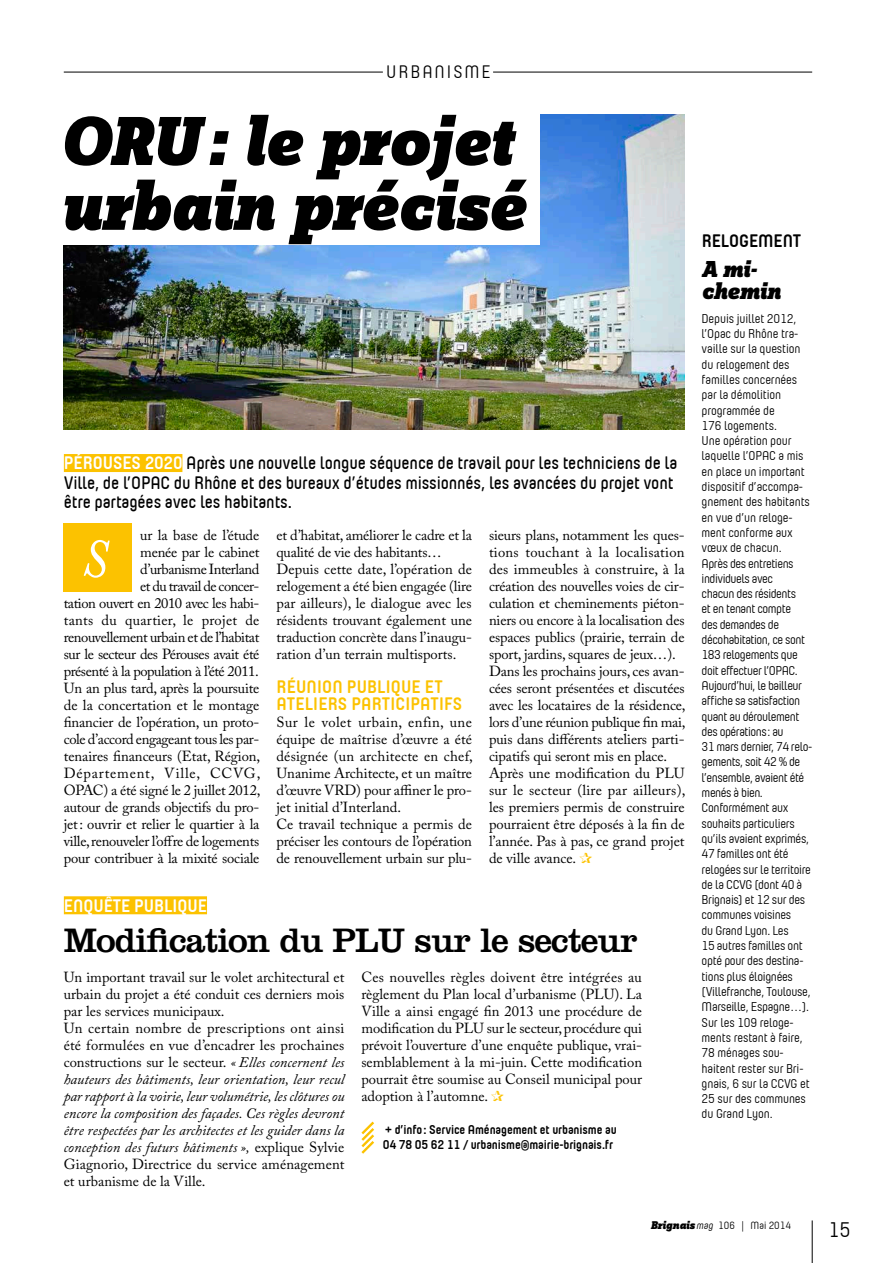
<style>
.page{position:relative;width:893px;height:1263px;background:#fff}
.page>*{position:absolute;margin:0;border:0;box-sizing:border-box;transform-origin:0 0}
.t1{font:italic 900 72px/64.8px "Zine Slab Dis";letter-spacing:-.01em;color:#000}
.t2{font:italic 54px "Adobe Caslon Pro";color:#fff}
.t3{font:35.25px "Clarendon LT Std";letter-spacing:-.025em;color:#000}
.t4{font:italic 900 24px/21.6px "Zine Slab Dis";letter-spacing:-.01em;color:#000}
.t5{font:21px "Yummo";color:#000}
.t6{font:600 18px/19.5px "Yummo";letter-spacing:-.01em;color:#000}
.t7{font:700 18px/17px "Yummo";letter-spacing:.01em;color:#fcc200}
.t8{font:700 18px "Yummo";color:#fff}
.t9{font:700 18px "Yummo";color:#000}
.t10{font:18px "Yummo";letter-spacing:.11em;color:#000}
.t11{font:14.55px/17px "Adobe Caslon Pro";letter-spacing:-.005em;color:#000}
.t12{font:12.75px/15.3px "Yummo";letter-spacing:-.025em;color:#000}
.t13{font:700 12.75px/15.3px "Yummo";letter-spacing:-.01em;color:#000}
.t14{font:10.5px "Yummo";color:#000}
.s1{font-weight:700;color:#fff}
.s2{color:#fcc200}
.s3{font-style:italic}
.s4{font-family:"Zine Slab Dis";font-weight:900;font-style:italic;font-size:11.7px}
</style>
<div class="page">
<div style="left:64px;top:454px;width:118px;height:18px;background:#fcc200"></div>
<div style="left:64px;top:523px;width:68px;height:68px;background:#fcc200"></div>
<img style="left:64px;top:115px;width:621px;height:314px">
<div style="left:64px;top:896px;width:143px;height:18px;background:#fcc200"></div>
<svg style="left:361px;top:1121px;width:13px;height:33px"></svg>
<div style="left:55px;top:98px;width:485px;height:146px;background:#fff"></div>
<hr style="left:812px;top:1220px;width:1px;height:43px;background:#000">
<hr style="left:64px;top:72px;width:748px;height:1px;background:#000">
<div style="left:383px;top:63px;width:110px;height:18px;background:#fff"></div>
<p class="t10" style="left:386px;top:59px;width:106px">Urbanisme</p>
<h1 class="t1" style="left:60px;top:114px;width:466px">ORU: le projet urbain précisé</h1>
<p class="t6" style="left:64px;top:452px;width:615px"><span class="s1">Pérouses 2020</span> Après une nouvelle longue séquence de travail pour les techniciens de la<br>Ville, de l’OPAC du Rhône et des bureaux d’études missionnés, les avancées du projet vont être partagées avec les habitants.</p>
<h2 class="t2" style="left:81px;top:527px;width:29px">S</h2>
<p class="t11" style="left:64px;top:527px;width:198px;text-align:right">ur la base de l’étude<br>menée par le cabinet<br>d’urbanisme Interland<br>et du travail de concer-<br>tation ouvert en 2010 avec les habi&shy;tants du quartier, le projet de renouvellement urbain et de l’habitat sur le secteur des Pérouses avait été présenté à la population à l’été 2011.<br>Un an plus tard, après la poursuite de la concertation et le montage financier de l’opération, un proto&shy;cole d’accord engageant tous les par&shy;tenaires financeurs (Etat, Région,<br>Département, Ville, CCVG,<br>OPAC) a été signé le 2 juillet 2012, autour de grands objectifs du pro&shy;jet: ouvrir et relier le quartier à la ville, renouveler l’offre de logements pour contribuer à la mixité sociale</p>
<p class="t11" style="left:276px;top:527px;width:197px">et d’habitat, améliorer le cadre et la qualité de vie des habitants… Depuis cette date, l’opération de relogement a été bien engagée (lire par ailleurs), le dialogue avec les résidents trouvant également une traduction concrète dans l’inaugu&shy;ration d’un terrain multisports.</p>
<p class="t11" style="left:489px;top:527px;width:198px">sieurs plans, notamment les ques&shy;tions touchant à la localisation des immeubles à construire, à la création des nouvelles voies de cir&shy;culation et cheminements piéton&shy;niers ou encore à la localisation des espaces publics (prairie, terrain de sport, jardins, squares de jeux…).<br>Dans les prochains jours, ces avan&shy;cées seront présentées et discutées avec les locataires de la résidence, lors d’une réunion publique fin mai, puis dans différents ateliers parti&shy;cipatifs qui seront mis en place.<br>Après une modification du PLU sur le secteur (lire par ailleurs), les premiers permis de construire pourraient être déposés à la fin de l’année. Pas à pas, ce grand projet de ville avance. <span class="s2">✰</span></p>
<p class="t7" style="left:276px;top:676px;width:187px">Réunion publique et ateliers participatifs</p>
<p class="t11" style="left:276px;top:714px;width:198px">Sur le volet urbain, enfin, une équipe de maîtrise d’œuvre a été désignée (un architecte en chef,<br>Unanime Architecte, et un maître d’œuvre VRD) pour affiner le pro&shy;jet initial d’Interland.<br>Ce travail technique a permis de préciser les contours de l’opération de renouvellement urbain sur plu-</p>
<p class="t8" style="left:64px;top:889px;width:142px">Enquête publique</p>
<h3 class="t3" style="left:64px;top:919px;width:575px">Modification du PLU sur le secteur</h3>
<p class="t11" style="left:64px;top:969px;width:282px">Un important travail sur le volet architectural et urbain du projet a été conduit ces derniers mois par les services municipaux.<br>Un certain nombre de prescriptions ont ainsi été formulées en vue d’encadrer les prochaines constructions sur le secteur. <span class="s3">« Elles concernent les hauteurs des bâtiments, leur orientation, leur recul par rapport à la voirie, leur volumétrie, les clôtures ou encore la composition des façades. Ces règles devront être respectées par les architectes et les guider dans la conception des futurs bâtiments »,</span> explique Sylvie Giagnorio, Directrice du service aménagement et urbanisme de la Ville.</p>
<p class="t11" style="left:361px;top:969px;width:282px;text-align:justify">Ces nouvelles règles doivent être intégrées au règlement du Plan local d’urbanisme (PLU). La Ville a ainsi engagé fin 2013 une procédure de modification du PLU sur le secteur, procédure qui prévoit l’ouverture d’une enquête publique, vrai&shy;semblablement à la mi-juin. Cette modification pourrait être soumise au Conseil municipal pour adoption à l’automne. <span class="s2">✰</span></p>
<p class="t13" style="left:383px;top:1119px;width:236px">+ d’info: Service Aménagement et urbanisme au<br>04 78 05 62 11 / urbanisme@mairie-brignais.fr</p>
<p class="t9" style="left:702px;top:225px;width:59px">Relogeme</p>
<p class="t9" style="left:783px;top:225px;width:20px">nt</p>
<h3 class="t4" style="left:702px;top:260px;width:80px">A mi&shy;chemin</h3>
<p class="t12" style="left:702px;top:310px;width:112px">Depuis juillet 2012, l’Opac du Rhône tra&shy;vaille sur la question du relogement des familles concernées par la démolition programmée de<br>176 logements.<br>Une opération pour laquelle l’OPAC a mis en place un important dispositif d’accompa&shy;gnement des habitants en vue d’un reloge&shy;ment conforme aux vœux de chacun.<br>Après des entretiens individuels avec<br>chacun des résidents<br>et en tenant compte<br>des demandes de décohabitation, ce sont<br>183 relogements que doit effectuer l’OPAC.<br>Aujourd’hui, le bailleur affiche sa satisfaction quant au déroulement des opérations: au<br>31 mars dernier, 74 relo&shy;gements, soit 42 % de l’ensemble, avaient été menés à bien.<br>Conformément aux souhaits particuliers qu’ils avaient exprimés,<br>47 familles ont été relogées sur le territoire de la CCVG (dont 40 à<br>Brignais) et 12 sur des communes voisines<br>du Grand Lyon. Les<br>15 autres familles ont opté pour des destina&shy;tions plus éloignées (Villefranche, Toulouse,<br>Marseille, Espagne…).<br>Sur les 109 reloge&shy;ments restant à faire,<br>78 ménages sou&shy;haitent rester sur Bri&shy;gnais, 6 sur la CCVG et<br>25 sur des communes du Grand Lyon.</p>
<p class="t14" style="left:651px;top:1218px;width:142px"><span class="s4">Brignais</span><span class="s3">mag</span> 106 | Mai 2014</p>
<h3 class="t5" style="left:828px;top:1215px;width:24px">15</h3>
</div>
